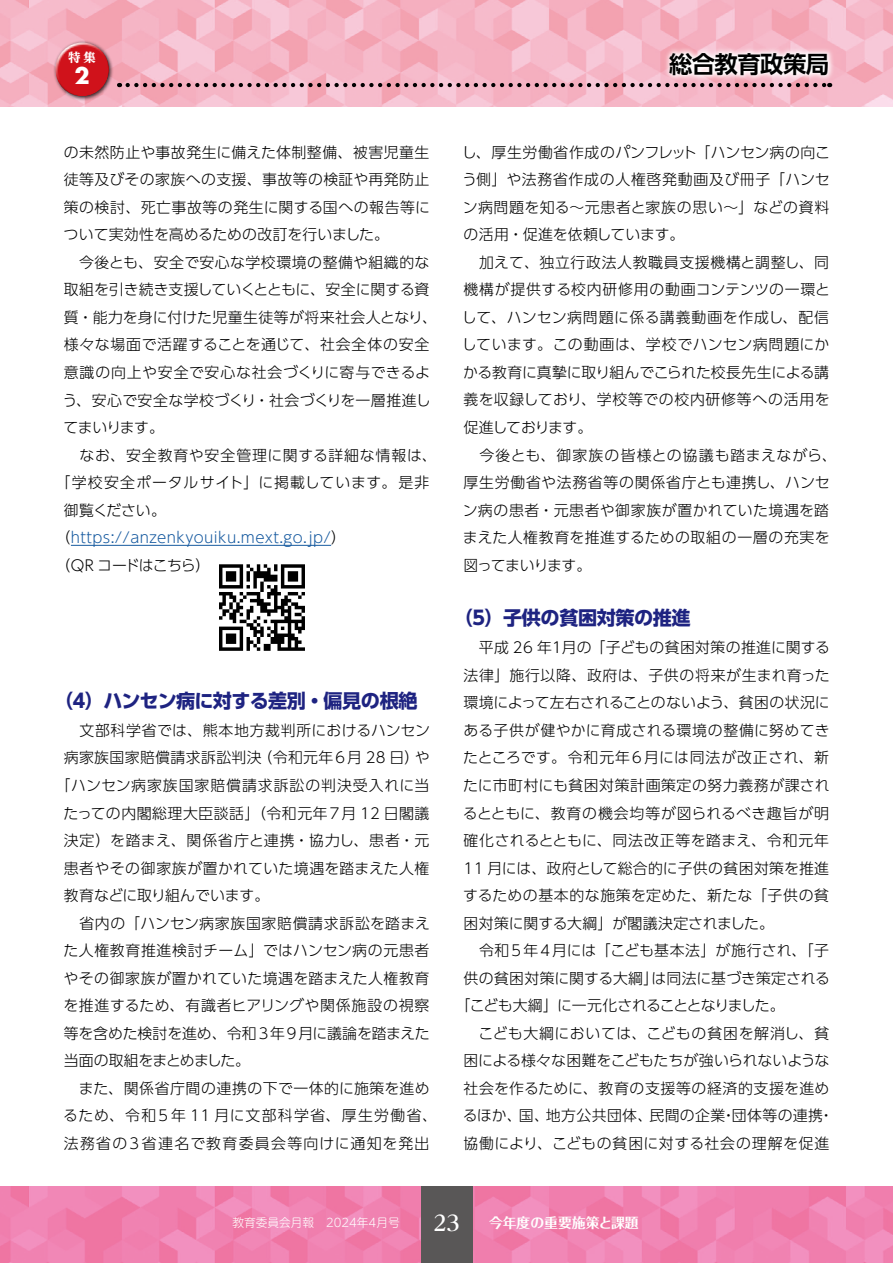
<style>
.page{position:relative;width:893px;height:1263px;background:#fff}
.page>*{position:absolute;margin:0;border:0;box-sizing:border-box;transform-origin:0 0}
.t1{font:700 23.4px "UD Shin Go Pro De";letter-spacing:-.025em;color:#000}
.t2{font:700 22.2px "Futura Std";color:#fff}
.t3{font:700 19.2px "UD Shin Go Pro";letter-spacing:-.025em;color:#1e2381}
.t4{font:300 14.85px/27.6px "UD Shin Go Pro";letter-spacing:.025em;color:#000}
.t5{font:300 14.85px "UD Shin Go Pro";letter-spacing:.045em;color:#000}
.t6{font:300 14.85px "UD Shin Go Pro";color:#000}
.t7{font:300 14.85px "UD Shin Go Pro";letter-spacing:-.01em;color:#000}
.t8{font:300 14.85px "UD Shin Go Pro";letter-spacing:-.005em;color:#000}
.t9{font:300 14.85px "UD Shin Go Pro";letter-spacing:.06em;color:#000}
.t10{font:300 14.85px "UD Shin Go Pro";letter-spacing:.065em;color:#000}
.t11{font:300 14.85px "UD Shin Go Pro";letter-spacing:.09em;color:#000}
.t12{font:300 14.85px "UD Shin Go Pro";letter-spacing:.025em;color:#15599f}
.t13{font:300 14.85px "UD Shin Go Pro";letter-spacing:-.05em;color:#000}
.t14{font:300 14.85px "UD Shin Go Pro";letter-spacing:.005em;color:#000}
.t15{font:300 14.85px "UD Shin Go Pro";letter-spacing:.05em;color:#000}
.t16{font:300 14.85px "UD Shin Go Pro";letter-spacing:.055em;color:#000}
.t17{font:300 14.85px "UD Shin Go Pro";letter-spacing:-.045em;color:#000}
.t18{font:700 13.8px "Folk Pro";color:#fff}
.t19{font:800 12.3px "UD Reimin Pro";color:#fff}
.t20{font:300 11.7px "UD Shin M Go Pro";color:#fff}
.s1{color:#000}
.s2{font-family:"Reim Pro";font-weight:700;font-size:21.3px}
</style>
<div class="page">
<svg style="left:0;top:1186px;width:893px;height:77px;background:#f081b0"></svg>
<div style="left:421px;top:1186px;width:51px;height:77px;background:#595757"></div>
<svg style="left:0;top:0;width:893px;height:106px;background:#f5b5c5"></svg>
<svg style="left:663px;top:46px;width:172px;height:36px"></svg>
<svg style="left:128px;top:83px;width:702px;height:4px;background:#936d76"></svg>
<div style="left:53px;top:40px;width:60px;height:61px;background:#000;opacity:.75"></div>
<svg style="left:53px;top:40px;width:54px;height:43px"></svg>
<svg style="left:56px;top:51px;width:56px;height:46px;background:#cd2f39"></svg>
<hr style="left:71px;top:545px;width:260px;height:1px;background:#15599f">
<img style="left:219px;top:564px;width:86px;height:87px">
<p class="t19" style="left:68px;top:47px;width:29px">特 集</p>
<h2 class="t2" style="left:75px;top:61px;width:17px">2</h2>
<p class="t4" style="left:64px;top:138px;width:367px">の未然防止や事故発生に備えた体制整備、被害児童生</p>
<p class="t4" style="left:64px;top:165px;width:367px">徒等及びその家族への支援、事故等の検証や再発防止</p>
<p class="t4" style="left:64px;top:193px;width:368px">策の検討、死亡事故等の発生に関する国への報告等に</p>
<p class="t6" style="left:64px;top:223px;width:327px">ついて実効性を高めるための改訂を行いました。</p>
<p class="t4" style="left:64px;top:248px;width:367px">　今後とも、安全で安心な学校環境の整備や組織的な</p>
<p class="t6" style="left:64px;top:278px;width:367px">取組を引き続き支援していくとともに、安全に関する資</p>
<p class="t4" style="left:64px;top:303px;width:375px">質・能力を身に付けた児童生徒等が将来社会人となり、</p>
<p class="t5" style="left:64px;top:333px;width:367px">様々な場面で活躍することを通じて、社会全体の安全</p>
<p class="t15" style="left:64px;top:360px;width:368px">意識の向上や安全で安心な社会づくりに寄与できるよ</p>
<p class="t4" style="left:62px;top:385px;width:370px">う、安心で安全な学校づくり・社会づくりを一層推進し</p>
<p class="t4" style="left:64px;top:413px;width:102px">てまいります。</p>
<p class="t16" style="left:64px;top:443px;width:375px">　なお、安全教育や安全管理に関する詳細な情報は、</p>
<p class="t9" style="left:56px;top:470px;width:375px">「学校安全ポータルサイト」に掲載しています。是非</p>
<p class="t4" style="left:64px;top:496px;width:104px">御覧ください。</p>
<p class="t12" style="left:56px;top:525px;width:299px"><span class="s1">（</span>https://anzenkyouiku.mext.go.jp/<span class="s1">）　</span></p>
<p class="t13" style="left:56px;top:553px;width:156px">（QR コードはこちら）</p>
<p class="t3" style="left:54px;top:685px;width:365px">（４）ハンセン病に対する差別・偏見の根絶</p>
<p class="t4" style="left:64px;top:716px;width:368px">　文部科学省では、熊本地方裁判所におけるハンセン</p>
<p class="t4" style="left:64px;top:743px;width:367px">病家族国家賠償請求訴訟判決（令和元年６月 28 日）や</p>
<p class="t10" style="left:56px;top:773px;width:375px">「ハンセン病家族国家賠償請求訴訟の判決受入れに当</p>
<p class="t4" style="left:64px;top:798px;width:367px">たっての内閣総理大臣談話」（令和元年７月 12 日閣議</p>
<p class="t10" style="left:64px;top:828px;width:367px">決定）を踏まえ、関係省庁と連携・協力し、患者・元</p>
<p class="t4" style="left:64px;top:854px;width:367px">患者やその御家族が置かれていた境遇を踏まえた人権</p>
<p class="t7" style="left:64px;top:883px;width:207px">教育などに取り組んでいます。</p>
<p class="t5" style="left:64px;top:911px;width:368px">　省内の「ハンセン病家族国家賠償請求訴訟を踏まえ</p>
<p class="t5" style="left:64px;top:938px;width:367px">た人権教育推進検討チーム」ではハンセン病の元患者</p>
<p class="t4" style="left:63px;top:964px;width:368px">やその御家族が置かれていた境遇を踏まえた人権教育</p>
<p class="t5" style="left:63px;top:993px;width:368px">を推進するため、有識者ヒアリングや関係施設の視察</p>
<p class="t7" style="left:64px;top:1021px;width:367px">等を含めた検討を進め、令和３年９月に議論を踏まえた</p>
<p class="t17" style="left:64px;top:1049px;width:188px">当面の取組をまとめました。</p>
<p class="t4" style="left:64px;top:1074px;width:367px">　また、関係省庁間の連携の下で一体的に施策を進め</p>
<p class="t11" style="left:63px;top:1104px;width:375px">るため、令和５年 11 月に文部科学省、厚生労働省、</p>
<p class="t11" style="left:64px;top:1131px;width:367px">法務省の３省連名で教育委員会等向けに通知を発出</p>
<h1 class="t1" style="left:669px;top:45px;width:162px">総合教育政策局</h1>
<p class="t4" style="left:462px;top:138px;width:376px">し、厚生労働省作成のパンフレット「ハンセン病の向こう側」や法務省作成の人権啓発動画及び冊子「ハンセン病問題を知る～元患者と家族の思い～」などの資料の活用・促進を依頼しています。<br>　加えて、独立行政法人教職員支援機構と調整し、同機構が提供する校内研修用の動画コンテンツの一環として、ハンセン病問題に係る講義動画を作成し、配信しています。この動画は、学校でハンセン病問題にかかる教育に真摯に取り組んでこられた校長先生による講義を収録しており、学校等での校内研修等への活用を促進しております。<br>　今後とも、御家族の皆様との協議も踏まえながら、厚生労働省や法務省等の関係省庁とも連携し、ハンセン病の患者・元患者や御家族が置かれていた境遇を踏まえた人権教育を推進するための取組の一層の充実を図ってまいります。</p>
<p class="t3" style="left:454px;top:602px;width:238px">（５）子供の貧困対策の推進</p>
<p class="t4" style="left:463px;top:633px;width:368px">　平成 26 年１月の「子どもの貧困対策の推進に関する</p>
<p class="t5" style="left:463px;top:663px;width:368px">法律」施行以降、政府は、子供の将来が生まれ育った</p>
<p class="t8" style="left:463px;top:691px;width:368px">環境によって左右されることのないよう、貧困の状況に</p>
<p class="t4" style="left:463px;top:716px;width:368px">ある子供が健やかに育成される環境の整備に努めてき</p>
<p class="t4" style="left:463px;top:743px;width:367px">たところです。令和元年６月には同法が改正され、新</p>
<p class="t4" style="left:463px;top:771px;width:368px">たに市町村にも貧困対策計画策定の努力義務が課され</p>
<p class="t9" style="left:463px;top:801px;width:368px">るとともに、教育の機会均等が図られるべき趣旨が明</p>
<p class="t4" style="left:463px;top:826px;width:367px">確化されるとともに、同法改正等を踏まえ、令和元年</p>
<p class="t4" style="left:463px;top:854px;width:367px">11 月には、政府として総合的に子供の貧困対策を推進</p>
<p class="t4" style="left:463px;top:881px;width:367px">するための基本的な施策を定めた、新たな「子供の貧</p>
<p class="t6" style="left:463px;top:911px;width:312px">困対策に関する大綱」が閣議決定されました。</p>
<p class="t8" style="left:463px;top:938px;width:367px">　令和５年４月には「こども基本法」が施行され、「子</p>
<p class="t14" style="left:463px;top:966px;width:368px">供の貧困対策に関する大綱」は同法に基づき策定される</p>
<p class="t13" style="left:455px;top:993px;width:331px">「こども大綱」に一元化されることとなりました。</p>
<p class="t4" style="left:463px;top:1019px;width:367px">　こども大綱においては、こどもの貧困を解消し、貧</p>
<p class="t7" style="left:463px;top:1049px;width:367px">困による様々な困難をこどもたちが強いられないような</p>
<p class="t4" style="left:463px;top:1074px;width:367px">社会を作るために、教育の支援等の経済的支援を進め</p>
<p class="t4" style="left:463px;top:1101px;width:372px">るほか、国、地方公共団体、民間の企業・団体等の連携・</p>
<p class="t4" style="left:463px;top:1129px;width:367px">協働により、こどもの貧困に対する社会の理解を促進</p>
<p class="t20" style="left:232px;top:1213px;width:229px">教育委員会月報　2024年4月号　 <span class="s2">23</span></p>
<p class="t18" style="left:489px;top:1211px;width:151px">今年度の重要施策と課題</p>
</div>
